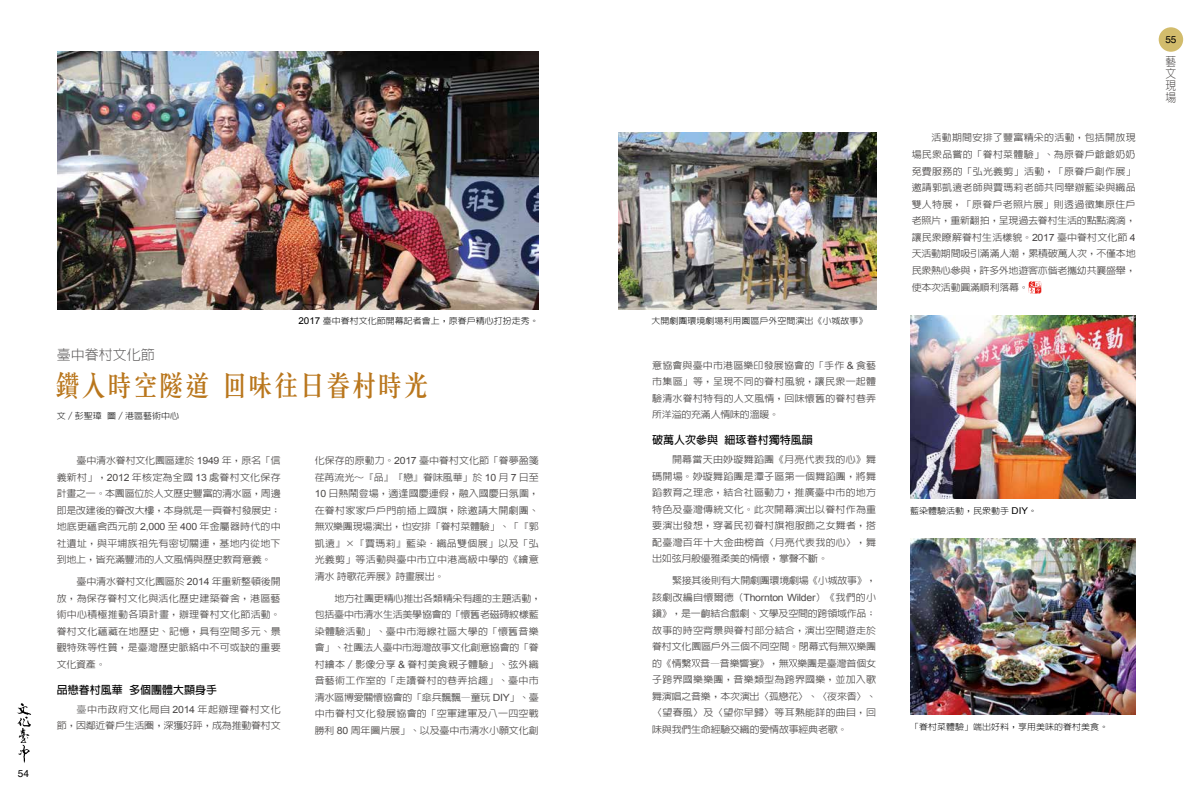
<style>
.page{position:relative;width:1191px;height:794px;background:#fff}
.page>*{position:absolute;margin:0;border:0;box-sizing:border-box;transform-origin:0 0}
.t1{font:500 28px "C Song 3 HK";letter-spacing:-.075em;color:#b9761c}
.t2{font:300 14px "AR Hei B5";color:#595757}
.t3{font:300 12px/12px "AR Hei B5";color:#4c4948;text-align:justify;scale:.9 1}
.t4{font:700 11px "AR Hei B5";color:#000}
.t5{font:10px "Helvetica";color:#000}
.t6{font:500 9.5px/16.5px "AR Hei B5";letter-spacing:.01em;color:#4c4948;text-align:justify;scale:1.05 1}
.t7{font:500 9.5px/16.5px "AR Hei B5";letter-spacing:-.01em;color:#4c4948;scale:1.05 1}
.t8{font:500 9.5px/16.5px "AR Hei B5";letter-spacing:-.025em;color:#4c4948;text-align:right;scale:1.05 1}
.t9{font:300 8.6px "AR Hei B5";color:#000;scale:1.05 1}
.s1{font-family:"Arial";font-weight:400;font-size:9.4px}
.s2{font-family:"Arial";font-weight:400;font-size:10px}
.s3{color:#6c6b6b}
</style>
<div class="page">
<svg style="left:324px;top:523px;width:9px;height:8px"></svg>
<img style="left:618px;top:133px;width:258px;height:176px">
<img style="left:910px;top:315px;width:225px;height:184px">
<img style="left:910px;top:539px;width:225px;height:175px">
<img style="left:58px;top:51px;width:481px;height:258px">
<svg style="left:848px;top:643px;width:8px;height:8px"></svg>
<svg style="left:691px;top:659px;width:9px;height:8px"></svg>
<svg style="left:788px;top:659px;width:9px;height:8px"></svg>
<svg style="left:1028px;top:281px;width:13px;height:12px"></svg>
<div style="left:1158px;top:27px;width:25px;height:25px;background:#d2bc6c;border-radius:50%"></div>
<svg style="left:17px;top:703px;width:14px;height:60px"></svg>
<p class="t5" style="left:18px;top:768px;width:13px">54</p>
<h2 class="t2" style="left:57px;top:347px;width:99px">臺中眷村文化節</h2>
<p class="t9" style="left:298px;top:316px;width:230px"><span class="s1">2017</span> 臺中眷村文化節開幕記者會上，原眷戶精心打扮走秀。</p>
<h1 class="t1" style="left:54px;top:364px;width:378px">鑽入時空隧道 回味往日眷村時光</h1>
<p class="t9" style="left:57px;top:411px;width:118px">文／彭聖璋 圖／港區藝術中心</p>
<p class="t6" style="left:57px;top:452px;width:215px;text-indent:20px">臺中清水眷村文化園區建於 <span class="s2">1949</span> 年，原名「信義新村」，<span class="s2">2012</span> 年核定為全國 <span class="s2">13</span> 處眷村文化保存計畫之一。本園區位於人文歷史豐富的清水區，周邊即是改建後的眷改大樓，本身就是一頁眷村發展史；地底更蘊含西元前 <span class="s2">2,000</span> 至 <span class="s2">400</span> 年金屬器時代的中社遺址，與平埔族祖先有密切關連，基地內從地下到地上，皆充滿豐沛的人文風情與歷史教育意義。</p>
<p class="t6" style="left:57px;top:573px;width:215px;text-indent:20px">臺中清水眷村文化園區於 <span class="s2">2014</span> 年重新整頓後開放，為保存眷村文化與活化歷史建築眷舍，港區藝術中心積極推動各項計畫，辦理眷村文化節活動。眷村文化蘊藏在地歷史、記憶，具有空間多元、景觀特殊等性質，是臺灣歷史脈絡中不可或缺的重要文化資產。</p>
<p class="t4" style="left:57px;top:684px;width:162px">品戀眷村風華 多個團體大顯身手</p>
<p class="t8" style="left:57px;top:701px;width:215px"><span class="s3">臺</span>中市政府文化局自 <span class="s2">2014</span> 年起辦理眷村文化<br>節，因鄰近眷戶生活圈，深獲好評，成為推動眷村文</p>
<p class="t6" style="left:315px;top:452px;width:215px">化保存的原動力。<span class="s2">2017</span> 臺中眷村文化節「眷夢盈箋荏苒流光～『品』『戀』眷味風華」於 <span class="s2">10</span> 月 <span class="s2">7</span> 日至<span class="s2">10</span> 日熱鬧登場，適逢國慶連假，融入國慶日氛圍，在眷村家家戶戶門前插上國旗，除邀請大開劇團、無 樂團現場演出，也安排「眷村菜體驗」、「『郭凱遠』×『賈瑪莉』藍染．織品雙個展」以及「弘光義剪」等活動與臺中市立中港高級中學的《繪意清水詩歌花弄展》詩畫展出。</p>
<p class="t7" style="left:315px;top:590px;width:217px;text-indent:20px">地方社團更精心推出各類精采有趣的主題活動，包括臺中市清水生活美學協會的「懷舊老磁磚紋樣藍染體驗活動」、臺中市海線社區大學的「懷舊音樂會」、社團法人臺中市海灣故事文化創意協會的「眷村繪本／影像分享 <span class="s2">&amp;</span> 眷村美食親子體驗」、弦外織音藝術工作室的「走讀眷村的巷弄拾趣」、臺中市清水區博愛關懷協會的「傘兵飄飄—童玩 <span class="s2">DIY</span>」、臺中市眷村文化發展協會的「空軍建軍及八一四空戰勝利 <span class="s2">80</span> 周年圖片展」、以及臺中市清水小願文化創</p>
<p class="t9" style="left:651px;top:316px;width:207px">大開劇團環境劇場利用園區戶外空間演出《小城故事》</p>
<p class="t6" style="left:652px;top:357px;width:215px">意協會與臺中市港區樂印發展協會的「手作 <span class="s2">&amp;</span> 食藝市集區」等，呈現不同的眷村風貌，讓民眾一起體驗清水眷村特有的人文風情，回味懷舊的眷村巷弄所洋溢的充滿人情味的溫暖。</p>
<p class="t4" style="left:652px;top:435px;width:162px">破萬人次參與 細琢眷村獨特風韻</p>
<p class="t6" style="left:652px;top:451px;width:215px;text-indent:20px">開幕當天由妙璇舞蹈團《月亮代表我的心》舞碼開場。妙璇舞蹈團是潭子區第一個舞蹈團，將舞蹈教育之理念，結合社區動力，推廣臺中市的地方特色及臺灣傳統文化。此次開幕演出以眷村作為重要演出發想，穿著民初眷村旗袍服飾之女舞者，搭配臺灣百年十大金曲榜首〈月亮代表我的心〉，舞出如弦月般優雅柔美的情懷，掌聲不斷。</p>
<p class="t6" style="left:652px;top:572px;width:215px;text-indent:20px">緊接其後則有大開劇團環境劇場《小城故事》，該劇改編自懷爾德（<span class="s2">Thornton Wilder</span>）《我們的小鎮》，是一齣結合戲劇、文學及空間的跨領域作品；故事的時空背景與眷村部分結合，演出空間遊走於眷村文化園區戶外三個不同空間。閉幕式有無 樂團的《情繫 音—音樂響宴》，無 樂團是臺灣首個女子跨界國樂樂團，音樂類型為跨界國樂，並加入歌舞演唱之音樂，本次演出〈孤戀花〉、〈夜來香〉、〈望春風〉及〈望你早歸〉等耳熟能詳的曲目，回味與我們生命經驗交織的愛情故事經典老歌。</p>
<p class="t6" style="left:911px;top:130px;width:215px;text-indent:20px">活動期間安排了豐富精采的活動，包括開放現場民眾品嘗的「眷村菜體驗」、為原眷戶爺爺奶奶免費服務的「弘光義剪」活動，「原眷戶創作展」邀請郭凱遠老師與賈瑪莉老師共同舉辦藍染與織品雙人特展，「原眷戶老照片展」則透過徵集原住戶老照片，重新翻拍，呈現過去眷村生活的點點滴滴，讓民眾瞭解眷村生活樣貌。<span class="s2">2017</span> 臺中眷村文化節 <span class="s2">4</span>天活動期間吸引滿滿人潮，累積破萬人次，不僅本地民眾熱心參與，許多外地遊客亦偕老攜幼共襄盛舉，</p>
<p class="t8" style="left:911px;top:279px;width:113px">使本次活動圓滿順利落幕。</p>
<p class="t5" style="left:1165px;top:33px;width:13px">55</p>
<p class="t3" style="left:1165px;top:55px;width:13px">藝文現場</p>
<p class="t9" style="left:910px;top:506px;width:122px">藍染體驗活動，民眾動手 <span class="s1">DIY</span>。</p>
<p class="t9" style="left:910px;top:723px;width:190px">「眷村菜體驗」端出好料，享用美味的眷村美食。</p>
</div>
